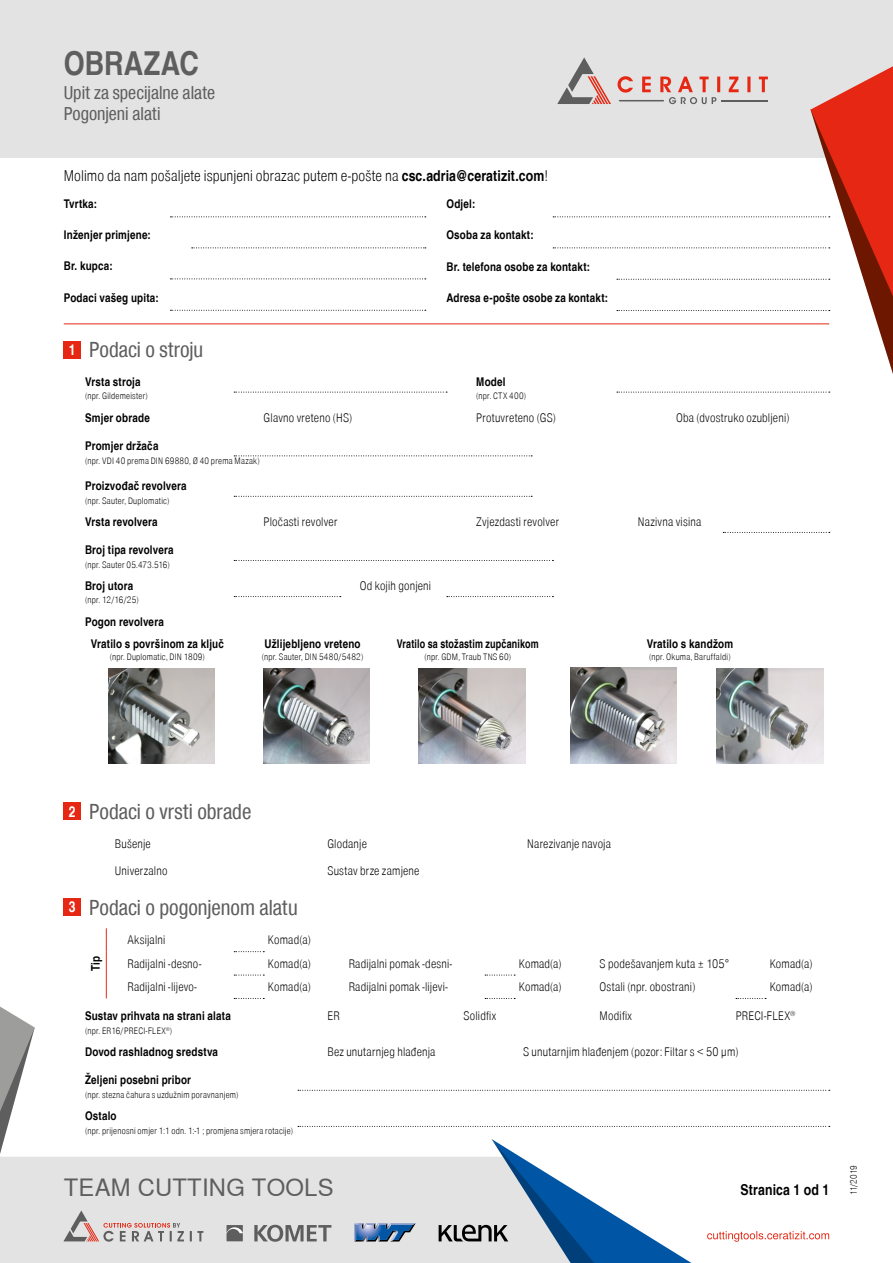
<style>
.page{position:relative;width:893px;height:1263px;background:#fff}
.page>*{position:absolute;margin:0;border:0;box-sizing:border-box;transform-origin:0 0}
.t1{font:700 33px "Nimbus Sans WNT Global Cond";color:#5f5e5e}
.t2{font:23.85px "Nimbus Sans WNT Global";letter-spacing:.01em;color:#5f5e5e}
.t3{font:21px "Nimbus Sans WNT Global Cond";color:#5f5e5e}
.t4{font:18px/21.6px "Nimbus Sans WNT Global Cond";color:#5f5e5e}
.t5{font:300 15px "Nimbus Sans WNT Global Cond";letter-spacing:.005em;color:#000}
.t6{font:700 15px "Nimbus Sans WNT Global Cond";letter-spacing:.01em;color:#000}
.t7{font:300 12px "Nimbus Sans WNT Global Cond";letter-spacing:.015em;color:#000}
.t8{font:700 12px "Nimbus Sans WNT Global Cond";letter-spacing:.015em;color:#000}
.t9{font:700 12px "Nimbus Sans WNT Global Cond";letter-spacing:.015em;color:#000;scale:.91 1}
.t10{font:300 9px "Nimbus Sans WNT Global Cond";letter-spacing:.025em;color:#000}
.s1{font-weight:700}
.s2{font-weight:700;font-size:15px;color:#fff}
</style>
<div class="page">
<div style="left:0;top:0;width:893px;height:157px;background:#e3e3e3"></div>
<div style="left:0;top:1157px;width:439px;height:106px;background:#e3e3e3"></div>
<svg style="left:63px;top:1210px;width:140px;height:31px;background:#d2c8c8"></svg>
<svg style="left:254px;top:1225px;width:77px;height:17px"></svg>
<svg style="left:226px;top:1225px;width:17px;height:16px"></svg>
<svg style="left:354px;top:1223px;width:62px;height:18px"></svg>
<svg style="left:0;top:1006px;width:35px;height:148px"></svg>
<svg style="left:707px;top:1231px;width:122px;height:11px"></svg>
<svg style="left:439px;top:1139px;width:252px;height:124px"></svg>
<hr style="left:64px;top:324px;width:765px;height:1px;background:#e52713">
<div style="left:64px;top:803px;width:17px;height:17px;background:#e52713"></div>
<div style="left:64px;top:341px;width:17px;height:17px;background:#e52713"></div>
<div style="left:64px;top:898px;width:17px;height:17px;background:#e52713"></div>
<svg style="left:298px;top:1126px;width:532px;height:1px"></svg>
<svg style="left:298px;top:1090px;width:532px;height:1px"></svg>
<svg style="left:736px;top:998px;width:30px;height:1px"></svg>
<svg style="left:485px;top:975px;width:30px;height:1px"></svg>
<svg style="left:485px;top:998px;width:30px;height:1px"></svg>
<svg style="left:234px;top:951px;width:30px;height:1px"></svg>
<svg style="left:234px;top:975px;width:30px;height:1px"></svg>
<svg style="left:234px;top:998px;width:30px;height:1px"></svg>
<svg style="left:106px;top:928px;width:1px;height:70px"></svg>
<img style="left:108px;top:668px;width:107px;height:95px">
<img style="left:264px;top:668px;width:106px;height:95px">
<img style="left:419px;top:668px;width:106px;height:95px">
<img style="left:570px;top:668px;width:107px;height:95px">
<img style="left:717px;top:668px;width:106px;height:96px">
<svg style="left:234px;top:596px;width:107px;height:1px"></svg>
<svg style="left:447px;top:596px;width:106px;height:1px"></svg>
<svg style="left:234px;top:560px;width:319px;height:1px"></svg>
<svg style="left:723px;top:532px;width:107px;height:1px"></svg>
<svg style="left:234px;top:496px;width:298px;height:1px"></svg>
<svg style="left:234px;top:455px;width:298px;height:1px"></svg>
<svg style="left:234px;top:392px;width:213px;height:1px"></svg>
<svg style="left:617px;top:392px;width:213px;height:1px"></svg>
<svg style="left:553px;top:57px;width:340px;height:317px"></svg>
<svg style="left:170px;top:310px;width:256px;height:1px"></svg>
<svg style="left:170px;top:279px;width:256px;height:1px"></svg>
<svg style="left:192px;top:247px;width:234px;height:1px"></svg>
<svg style="left:170px;top:216px;width:256px;height:1px"></svg>
<h1 class="t1" style="left:64px;top:44px;width:137px">OBRAZAC</h1>
<h3 class="t4" style="left:64px;top:82px;width:153px">Upit za specijalne alate<br>Pogonjeni alati</h3>
<p class="t5" style="left:64px;top:167px;width:485px">Molimo da nam pošaljete ispunjeni obrazac putem e-pošte na <span class="s1">csc.adria@ceratizit.com</span>!</p>
<p class="t8" style="left:64px;top:197px;width:35px">Tvrtka:</p>
<p class="t8" style="left:446px;top:197px;width:30px">Odjel:</p>
<p class="t8" style="left:64px;top:228px;width:89px">Inženjer primjene:</p>
<p class="t8" style="left:446px;top:228px;width:89px">Osoba za kontakt:</p>
<p class="t8" style="left:64px;top:259px;width:50px">Br. kupca:</p>
<p class="t8" style="left:446px;top:260px;width:145px">Br. telefona osobe za kontakt:</p>
<p class="t8" style="left:64px;top:291px;width:96px">Podaci vašeg upita:</p>
<p class="t8" style="left:446px;top:291px;width:163px">Adresa e-pošte osobe za kontakt:</p>
<h3 class="t3" style="left:69px;top:338px;width:136px"><span class="s2">1</span> Podaci o stroju</h3>
<p class="t8" style="left:85px;top:375px;width:57px">Vrsta stroja</p>
<p class="t8" style="left:476px;top:375px;width:31px">Model</p>
<p class="t10" style="left:85px;top:391px;width:64px">(npr. Gildemeister)</p>
<p class="t10" style="left:476px;top:391px;width:51px">(npr. CTX 400)</p>
<p class="t8" style="left:85px;top:411px;width:66px">Smjer obrade</p>
<p class="t7" style="left:264px;top:411px;width:90px">Glavno vreteno (HS)</p>
<p class="t7" style="left:476px;top:411px;width:81px">Protuvreteno (GS)</p>
<p class="t7" style="left:676px;top:411px;width:115px">Oba (dvostruko ozubljeni)</p>
<p class="t8" style="left:85px;top:438px;width:75px">Promjer držača</p>
<p class="t10" style="left:85px;top:455px;width:176px">(npr. VDI 40 prema DIN 69880, Ø 40 prema Mazak)</p>
<p class="t8" style="left:85px;top:479px;width:103px">Proizvođač revolvera</p>
<p class="t10" style="left:85px;top:496px;width:86px">(npr. Sauter, Duplomatic)</p>
<p class="t8" style="left:85px;top:515px;width:74px">Vrsta revolvera</p>
<p class="t7" style="left:264px;top:515px;width:75px">Pločasti revolver</p>
<p class="t7" style="left:476px;top:515px;width:85px">Zvjezdasti revolver</p>
<p class="t7" style="left:638px;top:515px;width:65px">Nazivna visina</p>
<p class="t8" style="left:85px;top:543px;width:90px">Broj tipa revolvera</p>
<p class="t10" style="left:85px;top:560px;width:86px">(npr. Sauter 05.473.516)</p>
<p class="t8" style="left:85px;top:579px;width:50px">Broj utora</p>
<p class="t7" style="left:360px;top:579px;width:73px">Od kojih gonjeni</p>
<p class="t10" style="left:85px;top:595px;width:55px">(npr. 12/16/25)</p>
<p class="t8" style="left:85px;top:615px;width:80px">Pogon revolvera</p>
<p class="t8" style="left:91px;top:636px;width:135px">Vratilo s površinom za ključ</p>
<p class="t8" style="left:264px;top:636px;width:98px">Užlijebljeno vreteno</p>
<p class="t9" style="left:397px;top:636px;width:158px">Vratilo sa stožastim zupčanikom</p>
<p class="t8" style="left:647px;top:636px;width:88px">Vratilo s kandžom</p>
<p class="t10" style="left:110px;top:652px;width:97px">(npr. Duplomatic, DIN 1809)</p>
<p class="t10" style="left:262px;top:652px;width:103px">(npr. Sauter, DIN 5480/5482)</p>
<p class="t10" style="left:424px;top:652px;width:88px">(npr. GDM, Traub TNS 60)</p>
<p class="t10" style="left:649px;top:652px;width:83px">(npr. Okuma, Baruffaldi)</p>
<h3 class="t3" style="left:69px;top:799px;width:184px"><span class="s2">2</span> Podaci o vrsti obrade</h3>
<p class="t7" style="left:115px;top:836px;width:38px">Bušenje</p>
<p class="t7" style="left:327px;top:836px;width:41px">Glodanje</p>
<p class="t7" style="left:527px;top:836px;width:85px">Narezivanje navoja</p>
<p class="t7" style="left:115px;top:864px;width:54px">Univerzalno</p>
<p class="t7" style="left:327px;top:864px;width:94px">Sustav brze zamjene</p>
<h3 class="t3" style="left:69px;top:895px;width:230px"><span class="s2">3</span> Podaci o pogonjenom alatu</h3>
<p class="t8" style="left:89px;top:971px;width:17px;rotate:-90deg">Tip</p>
<p class="t7" style="left:128px;top:933px;width:39px">Aksijalni</p>
<p class="t7" style="left:268px;top:933px;width:44px">Komad(a)</p>
<p class="t7" style="left:128px;top:956px;width:75px">Radijalni -desno-</p>
<p class="t7" style="left:268px;top:956px;width:44px">Komad(a)</p>
<p class="t7" style="left:128px;top:980px;width:71px">Radijalni -lijevo-</p>
<p class="t7" style="left:268px;top:980px;width:44px">Komad(a)</p>
<p class="t7" style="left:349px;top:956px;width:105px">Radijalni pomak -desni-</p>
<p class="t7" style="left:519px;top:956px;width:44px">Komad(a)</p>
<p class="t7" style="left:349px;top:980px;width:101px">Radijalni pomak -lijevi-</p>
<p class="t7" style="left:519px;top:980px;width:44px">Komad(a)</p>
<p class="t7" style="left:600px;top:956px;width:131px">S podešavanjem kuta ± 105°</p>
<p class="t7" style="left:770px;top:956px;width:44px">Komad(a)</p>
<p class="t7" style="left:600px;top:980px;width:97px">Ostali (npr. obostrani)</p>
<p class="t7" style="left:770px;top:980px;width:44px">Komad(a)</p>
<p class="t8" style="left:85px;top:1009px;width:147px">Sustav prihvata na strani alata</p>
<p class="t7" style="left:327px;top:1009px;width:14px">ER</p>
<p class="t7" style="left:463px;top:1009px;width:34px">Solidfix</p>
<p class="t7" style="left:600px;top:1009px;width:34px">Modifix</p>
<p class="t7" style="left:736px;top:1009px;width:61px">PRECI-FLEX<sup>®</sup></p>
<p class="t10" style="left:85px;top:1025px;width:89px">(npr. ER16/PRECI-FLEX<sup>®</sup>)</p>
<p class="t8" style="left:85px;top:1045px;width:134px">Dovod rashladnog sredstva</p>
<p class="t7" style="left:327px;top:1045px;width:110px">Bez unutarnjeg hlađenja</p>
<p class="t7" style="left:523px;top:1045px;width:217px">S unutarnjim hlađenjem (pozor: Filtar s &lt; 50 µm)</p>
<p class="t8" style="left:85px;top:1073px;width:108px">Željeni posebni pribor</p>
<p class="t10" style="left:85px;top:1089px;width:155px">(npr. stezna čahura s uzdužnim poravnanjem)</p>
<p class="t8" style="left:85px;top:1109px;width:33px">Ostalo</p>
<p class="t10" style="left:85px;top:1126px;width:210px">(npr. prijenosni omjer 1:1 odn. 1:-1 ; promjena smjera rotacije)</p>
<h2 class="t2" style="left:64px;top:1173px;width:271px">TEAM CUTTING TOOLS</h2>
<p class="t6" style="left:741px;top:1181px;width:90px">Stranica 1 od 1</p>
<p class="t10" style="left:848px;top:1195px;width:32px;rotate:-90deg">11/2019</p>
</div>
